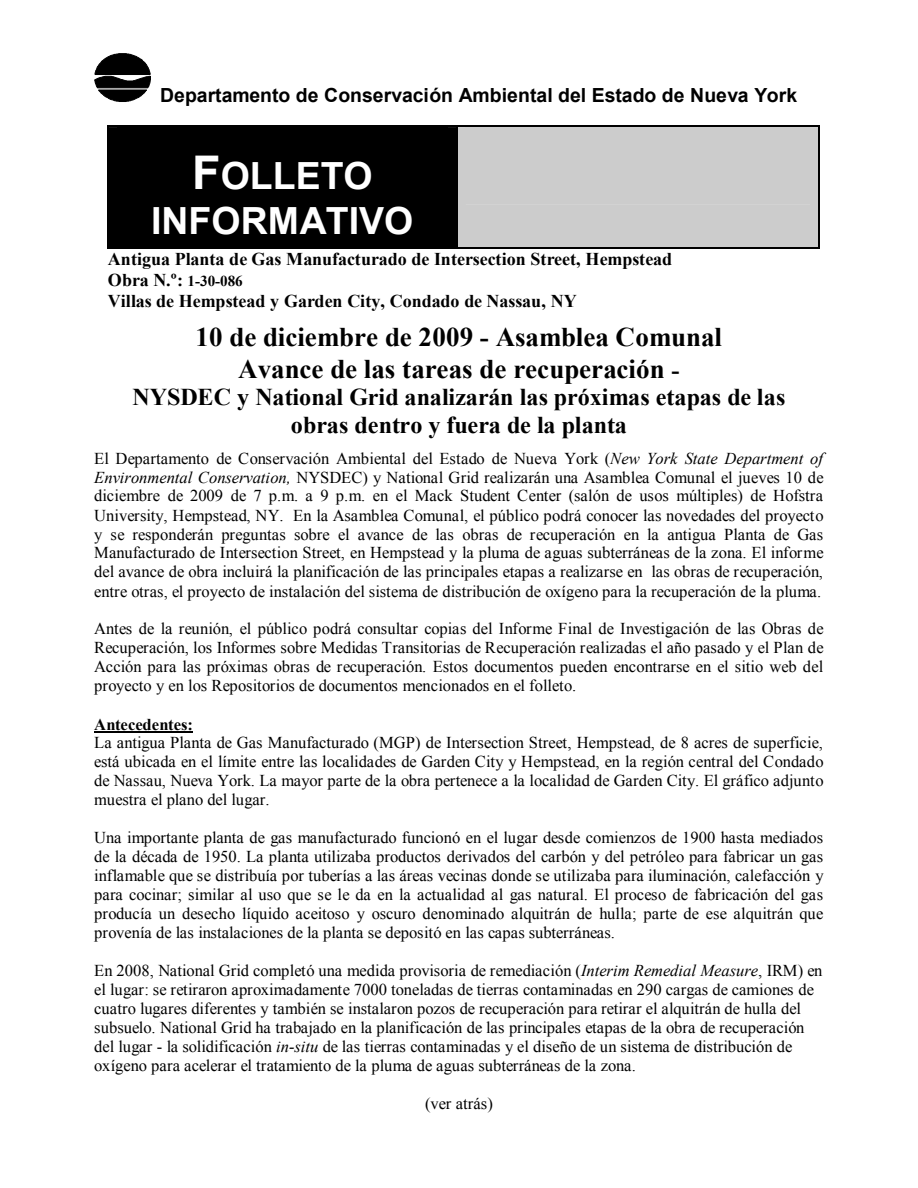
<style>
.page{position:relative;width:918px;height:1188px;background:#fff}
.page>*{position:absolute;margin:0;border:0;box-sizing:border-box;transform-origin:0 0}
.t1{font:700 37.5px/44.7px "Arial";color:#fff;text-align:center}
.t2{font:700 27px/31.3px "Times New Roman";letter-spacing:-.005em;color:#000;text-align:center}
.t3{font:700 24.15px/27.3px "Times New Roman";letter-spacing:-.005em;color:#000;text-align:center}
.t4{font:700 19.5px "Arial";color:#000}
.t5{font:700 18px/20.7px "Times New Roman";color:#000}
.t6{font:16.5px/18.9px "Times New Roman";color:#000;text-align:justify}
.t7{font:700 16.5px "Times New Roman";letter-spacing:-.005em;color:#000}
.s1{font-size:46.5px}
.s2{font-size:15.15px}
.s3{font-size:24.15px}
.s4{font-style:italic}
</style>
<div class="page">
<svg style="left:94px;top:53px;width:57px;height:49px"></svg>
<svg style="left:107px;top:126px;width:713px;height:123px;background:#646464"></svg>
<hr style="left:94px;top:732px;width:99px;height:1px;background:#000">
<p class="t4" style="left:160px;top:88px;width:639px">Departamento de Conservación Ambiental del Estado de Nueva York</p>
<h1 class="t1" style="left:151px;top:157px;width:264px"><span class="s1">F</span>OLLETO<br>INFORMATIVO</h1>
<p class="t5" style="left:108px;top:251px;width:566px">Antigua Planta de Gas Manufacturado de Intersection Street, Hempstead<br>Obra N.º: <span class="s2">1-30-086<br></span>Villas de Hempstead y Garden City, Condado de Nassau, NY</p>
<h2 class="t2" style="left:195px;top:324px;width:528px">10 de diciembre de 2009 - Asamblea Comunal<br>Avance de las tareas de recuperación <span class="s3">-</span></h2>
<h3 class="t3" style="left:132px;top:386px;width:654px">NYSDEC y National Grid analizarán las próximas etapas de las obras dentro y fuera de la planta</h3>
<p class="t6" style="left:94px;top:450px;width:731px">El Departamento de Conservación Ambiental del Estado de Nueva York (<span class="s4">New York State Department of Environmental Conservation,</span> NYSDEC) y National Grid realizarán una Asamblea Comunal el jueves 10 de diciembre de 2009 de 7 p.m. a 9 p.m. en el Mack Student Center (salón de usos múltiples) de Hofstra University, Hempstead, NY. En la Asamblea Comunal, el público podrá conocer las novedades del proyecto y se responderán preguntas sobre el avance de las obras de recuperación en la antigua Planta de Gas Manufacturado de Intersection Street, en Hempstead y la pluma de aguas subterráneas de la zona. El informe del avance de obra incluirá la planificación de las principales etapas a realizarse en las obras de recuperación, entre otras, el proyecto de instalación del sistema de distribución de oxígeno para la recuperación de la pluma.</p>
<p class="t6" style="left:94px;top:621px;width:731px">Antes de la reunión, el público podrá consultar copias del Informe Final de Investigación de las Obras de Recuperación, los Informes sobre Medidas Transitorias de Recuperación realizadas el año pasado y el Plan de Acción para las próximas obras de recuperación. Estos documentos pueden encontrarse en el sitio web del proyecto y en los Repositorios de documentos mencionados en el folleto.</p>
<p class="t7" style="left:94px;top:719px;width:100px">Antecedentes:</p>
<p class="t6" style="left:94px;top:735px;width:731px">La antigua Planta de Gas Manufacturado (MGP) de Intersection Street, Hempstead, de 8 acres de superficie, está ubicada en el límite entre las localidades de Garden City y Hempstead, en la región central del Condado de Nassau, Nueva York. La mayor parte de la obra pertenece a la localidad de Garden City. El gráfico adjunto muestra el plano del lugar.</p>
<p class="t6" style="left:94px;top:830px;width:731px">Una importante planta de gas manufacturado funcionó en el lugar desde comienzos de 1900 hasta mediados de la década de 1950. La planta utilizaba productos derivados del carbón y del petróleo para fabricar un gas inflamable que se distribuía por tuberías a las áreas vecinas donde se utilizaba para iluminación, calefacción y para cocinar; similar al uso que se le da en la actualidad al gas natural. El proceso de fabricación del gas producía un desecho líquido aceitoso y oscuro denominado alquitrán de hulla; parte de ese alquitrán que provenía de las instalaciones de la planta se depositó en las capas subterráneas.</p>
<p class="t6" style="left:94px;top:963px;width:730px;text-align:left">En 2008, National Grid completó una medida provisoria de remediación (<span class="s4">Interim Remedial Measure</span>, IRM) en el lugar: se retiraron aproximadamente 7000 toneladas de tierras contaminadas en 290 cargas de camiones de cuatro lugares diferentes y también se instalaron pozos de recuperación para retirar el alquitrán de hulla del subsuelo. National Grid ha trabajado en la planificación de las principales etapas de la obra de recuperación del lugar - la solidificación <span class="s4">in-situ</span> de las tierras contaminadas y el diseño de un sistema de distribución de oxígeno para acelerar el tratamiento de la pluma de aguas subterráneas de la zona.</p>
<p class="t6" style="left:425px;top:1095px;width:69px">(ver atrás)</p>
</div>
